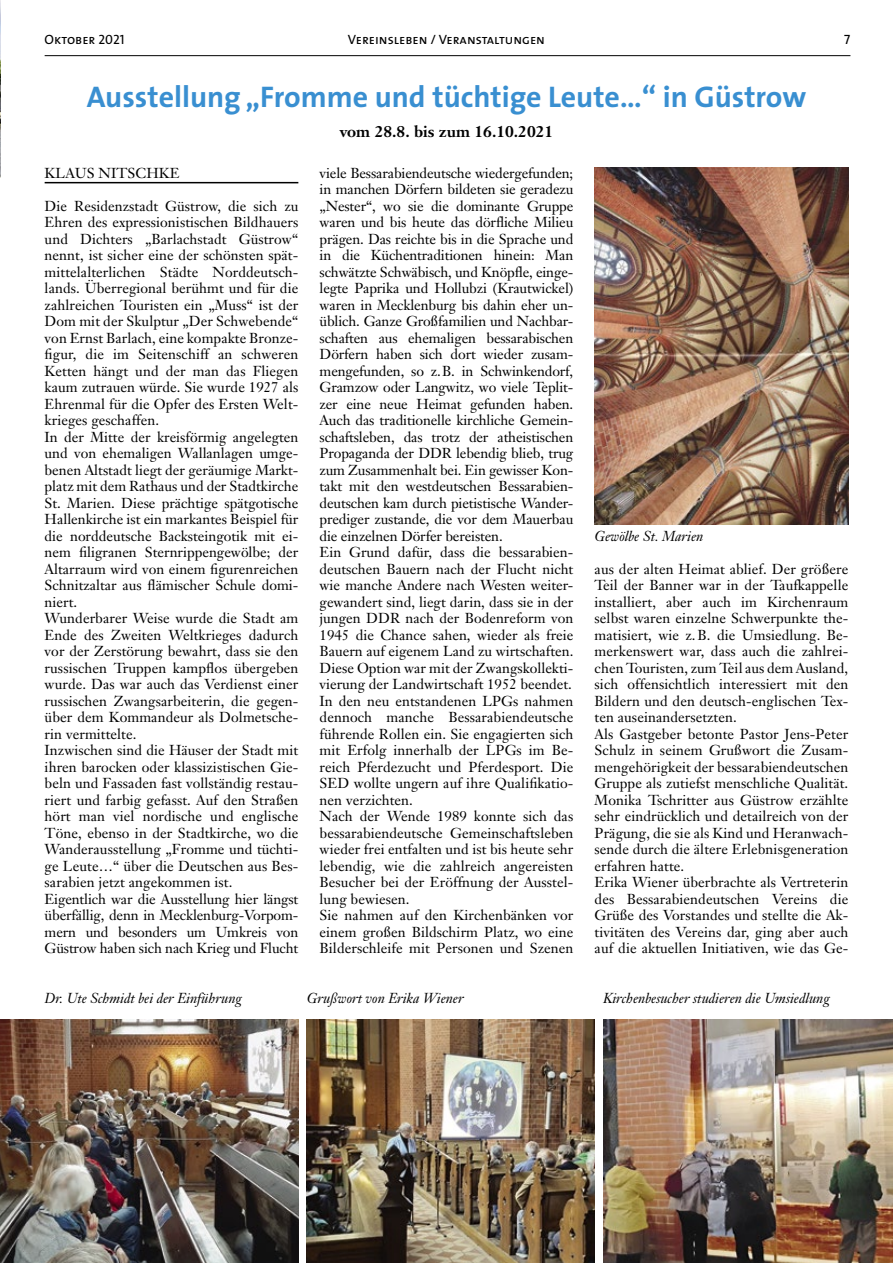
<style>
.page{position:relative;width:893px;height:1263px;background:#fff}
.page>*{position:absolute;margin:0;border:0;box-sizing:border-box;transform-origin:0 0}
.t1{font:700 30px "The Sans";color:#398fd1}
.t2{font:700 15.75px "Janson Text";color:#000}
.t3{font:14.25px/16.5px "Janson Text";letter-spacing:.005em;color:#000}
.t4{font:italic 14.25px "Janson Text";color:#000}
.t5{font:13.5px "The Sans Caps";color:#000}
</style>
<div class="page">
<hr style="left:45px;top:55px;width:805px;height:1px;background:#000">
<img style="left:0;top:0;width:1px;height:178px">
<hr style="left:45px;top:182px;width:253px;height:1px;background:#000">
<img style="left:0;top:1019px;width:298px;height:244px">
<img style="left:595px;top:167px;width:253px;height:357px">
<img style="left:307px;top:1019px;width:288px;height:244px">
<img style="left:603px;top:1019px;width:290px;height:244px">
<p class="t5" style="left:45px;top:28px;width:81px">Oktober 2021</p>
<p class="t5" style="left:348px;top:28px;width:199px">Vereinsleben / Veranstaltungen</p>
<p class="t5" style="left:844px;top:28px;width:8px">7</p>
<h1 class="t1" style="left:87px;top:72px;width:721px">Ausstellung „Fromme und tüchtige Leute…“ in Güstrow</h1>
<p class="t2" style="left:340px;top:121px;width:215px">vom 28.8. bis zum 16.10.2021</p>
<p class="t3" style="left:45px;top:164px;width:136px">KLAUS NITSCHKE</p>
<p class="t3" style="left:45px;top:197px;width:255px">Die Residenzstadt Güstrow, die sich zu Ehren des expressionistischen Bildhauers und Dichters „Barlachstadt Güstrow“ nennt, ist sicher eine der schönsten spät&shy;mittelalterlichen Städte Norddeutsch&shy;lands. Überregional berühmt und für die zahlreichen Touristen ein „Muss“ ist der Dom mit der Skulptur „Der Schwebende“ von Ernst Barlach, eine kompakte Bronze&shy;figur, die im Seitenschiff an schweren Ketten hängt und der man das Fliegen kaum zutrauen würde. Sie wurde 1927 als Ehrenmal für die Opfer des Ersten Welt&shy;krieges geschaffen.<br>In der Mitte der kreisförmig angelegten und von ehemaligen Wallanlagen umge&shy;benen Altstadt liegt der geräumige Markt&shy;platz mit dem Rathaus und der Stadtkirche St. Marien. Diese prächtige spätgotische Hallenkirche ist ein markantes Beispiel für die norddeutsche Backsteingotik mit ei&shy;nem filigranen Sternrippengewölbe; der Altarraum wird von einem figurenreichen Schnitzaltar aus flämischer Schule domi&shy;niert.<br>Wunderbarer Weise wurde die Stadt am Ende des Zweiten Weltkrieges dadurch vor der Zerstörung bewahrt, dass sie den russischen Truppen kampflos übergeben wurde. Das war auch das Verdienst einer russischen Zwangsarbeiterin, die gegen&shy;über dem Kommandeur als Dolmetsche&shy;rin vermittelte.<br>Inzwischen sind die Häuser der Stadt mit ihren barocken oder klassizistischen Gie&shy;beln und Fassaden fast vollständig restau&shy;riert und farbig gefasst. Auf den Straßen hört man viel nordische und englische Töne, ebenso in der Stadtkirche, wo die Wanderausstellung „Fromme und tüchti&shy;ge Leute…“ über die Deutschen aus Bes&shy;sarabien jetzt angekommen ist.<br>Eigentlich war die Ausstellung hier längst überfällig, denn in Mecklenburg-Vorpom&shy;mern und besonders um Umkreis von Güstrow haben sich nach Krieg und Flucht</p>
<p class="t3" style="left:320px;top:164px;width:255px">viele Bessarabiendeutsche wiedergefunden; in manchen Dörfern bildeten sie geradezu „Nester“, wo sie die dominante Gruppe waren und bis heute das dörfliche Milieu prägen. Das reichte bis in die Sprache und in die Küchentraditionen hinein: Man schwätzte Schwäbisch, und Knöpfle, einge&shy;legte Paprika und Hollubzi (Krautwickel) waren in Mecklenburg bis dahin eher un&shy;üblich. Ganze Großfamilien und Nachbar&shy;schaften aus ehemaligen bessarabischen Dörfern haben sich dort wieder zusam&shy;mengefunden, so z.B. in Schwinkendorf, Gramzow oder Langwitz, wo viele Teplit&shy;zer eine neue Heimat gefunden haben.<br>Auch das traditionelle kirchliche Gemein&shy;schaftsleben, das trotz der atheistischen Propaganda der DDR lebendig blieb, trug zum Zusammenhalt bei. Ein gewisser Kon&shy;takt mit den westdeutschen Bessarabien&shy;deutschen kam durch pietistische Wander&shy;prediger zustande, die vor dem Mauerbau die einzelnen Dörfer bereisten.<br>Ein Grund dafür, dass die bessarabien&shy;deutschen Bauern nach der Flucht nicht wie manche Andere nach Westen weiter&shy;gewandert sind, liegt darin, dass sie in der jungen DDR nach der Bodenreform von 1945 die Chance sahen, wieder als freie Bauern auf eigenem Land zu wirtschaften.<br>Diese Option war mit der Zwangskollekti&shy;vierung der Landwirtschaft 1952 beendet.<br>In den neu entstandenen LPGs nahmen dennoch manche Bessarabiendeutsche führende Rollen ein. Sie engagierten sich mit Erfolg innerhalb der LPGs im Be&shy;reich Pferdezucht und Pferdesport. Die SED wollte ungern auf ihre Qualifikatio&shy;nen verzichten.<br>Nach der Wende 1989 konnte sich das bessarabiendeutsche Gemeinschaftsleben wieder frei entfalten und ist bis heute sehr lebendig, wie die zahlreich angereisten Besucher bei der Eröffnung der Ausstel&shy;lung bewiesen.<br>Sie nahmen auf den Kirchenbänken vor einem großen Bildschirm Platz, wo eine Bilderschleife mit Personen und Szenen</p>
<p class="t4" style="left:595px;top:527px;width:110px">Gewölbe St. Marien</p>
<p class="t3" style="left:595px;top:560px;width:255px">aus der alten Heimat ablief. Der größere Teil der Banner war in der Taufkappelle installiert, aber auch im Kirchenraum selbst waren einzelne Schwerpunkte the&shy;matisiert, wie z.B. die Umsiedlung. Be&shy;merkenswert war, dass auch die zahlrei&shy;chen Touristen, zum Teil aus dem Ausland, sich offensichtlich interessiert mit den Bildern und den deutsch-englischen Tex&shy;ten auseinandersetzten.<br>Als Gastgeber betonte Pastor Jens-Peter Schulz in seinem Grußwort die Zusam&shy;mengehörigkeit der bessarabiendeutschen Gruppe als zutiefst menschliche Qualität.<br>Monika Tschritter aus Güstrow erzählte sehr eindrücklich und detailreich von der Prägung, die sie als Kind und Heranwach&shy;sende durch die ältere Erlebnisgeneration erfahren hatte.<br>Erika Wiener überbrachte als Vertreterin des Bessarabiendeutschen Vereins die Grüße des Vorstandes und stellte die Ak&shy;tivitäten des Vereins dar, ging aber auch auf die aktuellen Initiativen, wie das Ge-</p>
<p class="t4" style="left:45px;top:989px;width:199px">Dr. Ute Schmidt bei der Einführung</p>
<p class="t4" style="left:307px;top:989px;width:158px">Grußwort von Erika Wiener</p>
<p class="t4" style="left:603px;top:989px;width:228px">Kirchenbesucher studieren die Umsiedlung</p>
</div>
